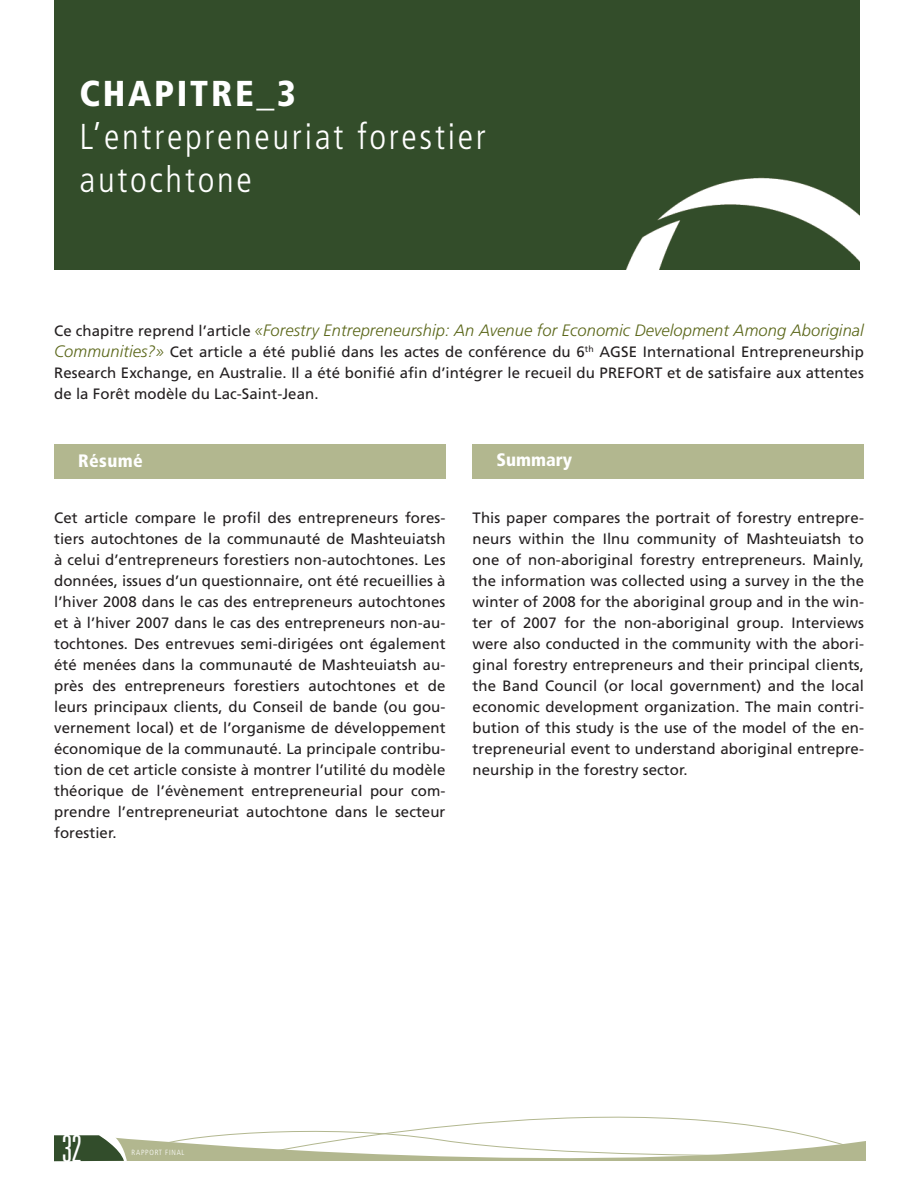
<style>
.page{position:relative;width:918px;height:1188px;background:#fff}
.page>*{position:absolute;margin:0;border:0;box-sizing:border-box;transform-origin:0 0}
.t1{font:300 ultra-condensed 37.5px "Univers";color:#fff}
.t2{font:300 condensed 36px/43.2px "Frutiger";letter-spacing:.075em;color:#fff}
.t3{font:900 condensed 36px "Frutiger";letter-spacing:.075em;color:#fff}
.t4{font:900 condensed 18px "Frutiger";color:#fff}
.t5{font:italic 300 16.5px "Frutiger";letter-spacing:.005em;color:#5b671a}
.t6{font:15px/21px "Frutiger";letter-spacing:.005em;color:#231f20;text-align:justify}
.t7{font:300 condensed 7.5px "Frutiger";letter-spacing:.1em;color:#fff}
.s1{font-weight:400;font-style:normal;font-size:15px;color:#231f20}
.s2{font-weight:300;font-style:italic;font-size:16.5px;color:#5b671a}
</style>
<div class="page">
<div style="left:54px;top:445px;width:392px;height:34px;background:#b2b78f"></div>
<div style="left:472px;top:444px;width:392px;height:34px;background:#b2b78f"></div>
<div style="left:54px;top:0;width:806px;height:270px;background:#334d2a"></div>
<div style="left:131px;top:1139px;width:735px;height:22px;background:#b2b78f"></div>
<svg style="left:147px;top:1133px;width:87px;height:24px"></svg>
<svg style="left:54px;top:1135px;width:77px;height:27px;background:#5f7457"></svg>
<svg style="left:234px;top:1116px;width:617px;height:43px"></svg>
<h2 class="t3" style="left:79px;top:71px;width:218px">CHAPITRE_3</h2>
<h2 class="t2" style="left:79px;top:115px;width:408px">L’entrepreneuriat forestier autochtone</h2>
<p class="t5" style="left:54px;top:321px;width:811px"><span class="s1">Ce chapitre reprend l’article</span> «Forestry Entrepreneurship: An Avenue for Economic Development Among Aboriginal</p>
<p class="t6" style="left:54px;top:341px;width:811px"><span class="s2">Communities?»</span> Cet article a été publié dans les actes de conférence du 6<sup>th</sup> AGSE International Entrepreneurship Research Exchange, en Australie. Il a été bonifié afin d’intégrer le recueil du PREFORT et de satisfaire aux attentes de la Forêt modèle du Lac-Saint-Jean.</p>
<p class="t4" style="left:78px;top:450px;width:66px">Résumé</p>
<p class="t4" style="left:497px;top:449px;width:77px">Summary</p>
<p class="t6" style="left:54px;top:507px;width:393px">Cet article compare le profil des entrepreneurs fores&shy;tiers autochtones de la communauté de Mashteuiatsh à celui d’entrepreneurs forestiers non-autochtones. Les données, issues d’un questionnaire, ont été recueillies à l’hiver 2008 dans le cas des entrepreneurs autochtones et à l’hiver 2007 dans le cas des entrepreneurs non-au&shy;tochtones. Des entrevues semi-dirigées ont également été menées dans la communauté de Mashteuiatsh au&shy;près des entrepreneurs forestiers autochtones et de leurs principaux clients, du Conseil de bande (ou gou&shy;vernement local) et de l’organisme de développement économique de la communauté. La principale contribu&shy;tion de cet article consiste à montrer l’utilité du modèle théorique de l’évènement entrepreneurial pour com&shy;prendre l’entrepreneuriat autochtone dans le secteur forestier.</p>
<p class="t6" style="left:473px;top:507px;width:393px">This paper compares the portrait of forestry entrepre&shy;neurs within the Ilnu community of Mashteuiatsh to one of non-aboriginal forestry entrepreneurs. Mainly, the information was collected using a survey in the the winter of 2008 for the aboriginal group and in the win&shy;ter of 2007 for the non-aboriginal group. Interviews were also conducted in the community with the abori&shy;ginal forestry entrepreneurs and their principal clients, the Band Council (or local government) and the local economic development organization. The main contri&shy;bution of this study is the use of the model of the en&shy;trepreneurial event to understand aboriginal entrepre&shy;neurship in the forestry sector.</p>
<h1 class="t1" style="left:62px;top:1129px;width:21px">32</h1>
<p class="t7" style="left:132px;top:1148px;width:54px">RAPPORT FINAL</p>
</div>
